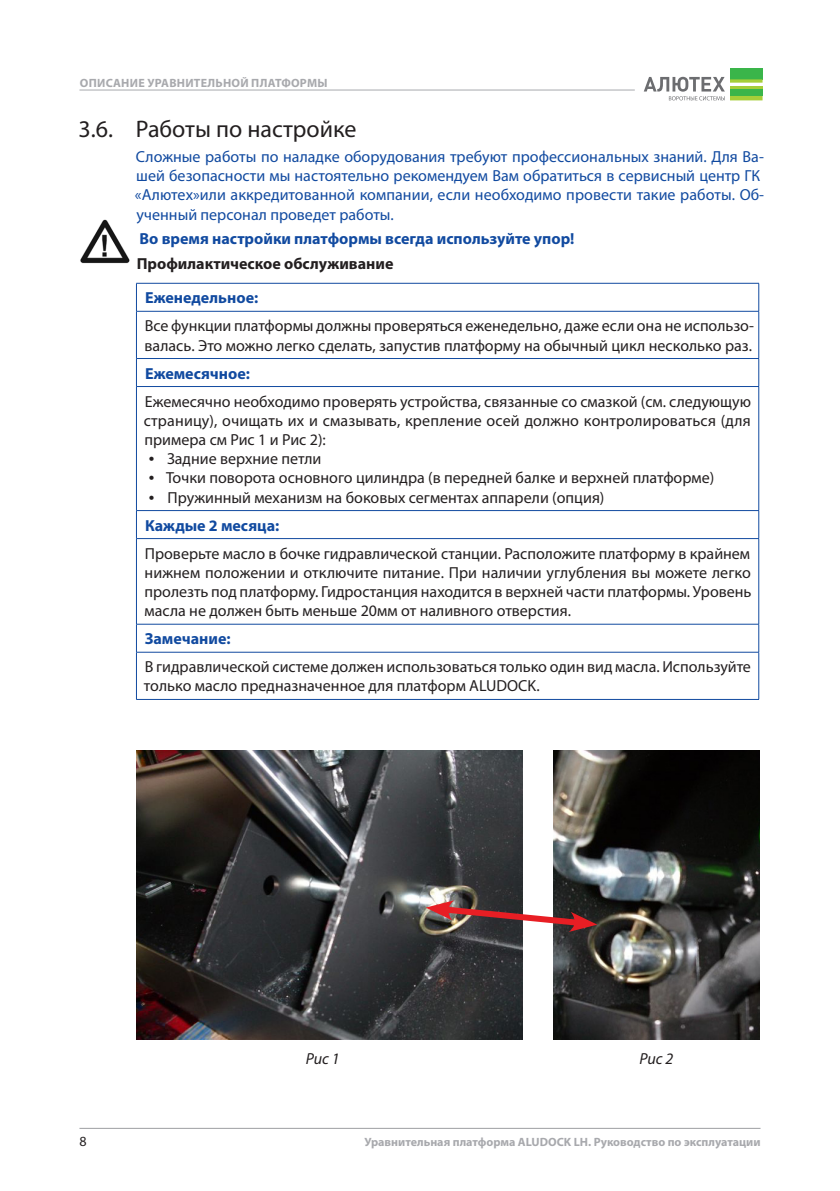
<style>
.page{position:relative;width:840px;height:1191px;background:#fff}
.page>*{position:absolute;margin:0;border:0;box-sizing:border-box;transform-origin:0 0}
.t1{font:24px "Myriad Pro";color:#231f20}
.Основной_текст{font:16px/19.2px "Myriad Pro";color:#231f20}
.Основной_текст-2{font:16px/19.2px "Myriad Pro";color:#114aa0}
.Основной_текст-3{font:700 16px "Myriad Pro";color:#114aa0}
.Основной_текст-4{font:700 16px "Myriad Pro";color:#231f20}
.Основной_текст-5{font:italic 16px "Myriad Pro";color:#231f20}
.t2{font:14px "Myriad Pro";color:#231f20}
.t3{font:700 12px "Myriad Pro";color:#a8a9ad}
.s1{font-size:20px}
</style>
<div class="page">
<hr style="left:79px;top:1127px;width:681px;height:2px;background:#a8a9ad">
<div style="left:729px;top:68px;width:33px;height:11px;background:#3ab54a"></div>
<svg style="left:643px;top:77px;width:119px;height:23px"></svg>
<hr style="left:79px;top:89px;width:555px;height:1px;background:#a8a9ad">
<hr style="left:136px;top:283px;width:622px;height:1px;background:#114aa0">
<svg style="left:136px;top:283px;width:1px;height:28px"></svg>
<svg style="left:758px;top:283px;width:1px;height:28px"></svg>
<hr style="left:136px;top:311px;width:622px;height:1px;background:#114aa0">
<hr style="left:136px;top:311px;width:1px;height:47px;background:#114aa0">
<hr style="left:758px;top:311px;width:1px;height:47px;background:#114aa0">
<hr style="left:136px;top:358px;width:622px;height:1px;background:#114aa0">
<svg style="left:136px;top:359px;width:1px;height:27px"></svg>
<svg style="left:758px;top:359px;width:1px;height:27px"></svg>
<hr style="left:136px;top:386px;width:622px;height:1px;background:#114aa0">
<hr style="left:136px;top:387px;width:1px;height:123px;background:#114aa0">
<hr style="left:758px;top:387px;width:1px;height:123px;background:#114aa0">
<hr style="left:136px;top:510px;width:622px;height:1px;background:#114aa0">
<svg style="left:136px;top:511px;width:1px;height:27px"></svg>
<svg style="left:758px;top:511px;width:1px;height:27px"></svg>
<hr style="left:136px;top:538px;width:622px;height:1px;background:#114aa0">
<hr style="left:136px;top:539px;width:1px;height:85px;background:#114aa0">
<hr style="left:758px;top:539px;width:1px;height:85px;background:#114aa0">
<hr style="left:136px;top:624px;width:622px;height:1px;background:#114aa0">
<svg style="left:136px;top:624px;width:1px;height:28px"></svg>
<svg style="left:758px;top:624px;width:1px;height:28px"></svg>
<hr style="left:136px;top:652px;width:622px;height:1px;background:#114aa0">
<hr style="left:136px;top:652px;width:1px;height:47px;background:#114aa0">
<hr style="left:758px;top:652px;width:1px;height:47px;background:#114aa0">
<hr style="left:136px;top:699px;width:622px;height:1px;background:#114aa0">
<img style="left:136px;top:750px;width:386px;height:289px">
<img style="left:553px;top:750px;width:205px;height:289px">
<img style="left:425px;top:900px;width:172px;height:32px">
<img style="left:80px;top:219px;width:50px;height:45px">
<p class="t3" style="left:80px;top:75px;width:18px">Описа</p>
<p class="t3" style="left:121px;top:75px;width:35px">ние урав</p>
<p class="t3" style="left:177px;top:75px;width:83px">нительной плат</p>
<p class="t3" style="left:281px;top:75px;width:48px">формы</p>
<p class="t1" style="left:78px;top:114px;width:279px">3.6. Работы по настройке</p>
<p class="Основной_текст-2" style="left:135px;top:147px;width:630px">Сложные работы по наладке оборудования требуют профессиональных знаний. Для Ва&shy;шей безопасности мы настоятельно рекомендуем Вам обратиться в сервисный центр ГК «Алютех»или аккредитованной компании, если необходимо провести такие работы. Об&shy;ученный персонал проведет работы.</p>
<p class="Основной_текст-3" style="left:139px;top:229px;width:436px">Во время настройки платформы всегда используйте упор!</p>
<p class="Основной_текст-4" style="left:137px;top:253px;width:258px">Профилактическое обслуживание</p>
<p class="Основной_текст-3" style="left:145px;top:287px;width:115px">Еженедельное:</p>
<p class="Основной_текст" style="left:144px;top:316px;width:611px">Все функции платформы должны проверяться еженедельно, даже если она не использо&shy;валась. Это можно легко сделать, запустив платформу на обычный цикл несколько раз.</p>
<p class="Основной_текст-3" style="left:145px;top:363px;width:106px">Ежемесячное:</p>
<p class="Основной_текст" style="left:144px;top:391px;width:608px;text-align:justify">Ежемесячно необходимо проверять устройства, связанные со смазкой (см. следующую страницу), очищать их и смазывать, крепление осей должно контролироваться (для примера см Рис 1 и Рис 2):</p>
<p class="Основной_текст" style="left:149px;top:449px;width:174px"><span class="s1">•</span> Задние верхние петли</p>
<p class="Основной_текст" style="left:149px;top:468px;width:566px"><span class="s1">•</span> Точки поворота основного цилиндра (в передней балке и верхней платформе)</p>
<p class="Основной_текст" style="left:149px;top:487px;width:457px"><span class="s1">•</span> Пружинный механизм на боковых сегментах аппарели (опция)</p>
<p class="Основной_текст-3" style="left:145px;top:515px;width:136px">Каждые 2 месяца:</p>
<p class="Основной_текст" style="left:144px;top:543px;width:608px;text-align:justify">Проверьте масло в бочке гидравлической станции. Расположите платформу в крайнем нижнем положении и отключите питание. При наличии углубления вы можете легко пролезть под платформу. Гидростанция находится в верхней части платформы. Уровень масла не должен быть меньше 20мм от наливного отверстия.</p>
<p class="Основной_текст-3" style="left:145px;top:628px;width:87px">Замечание:</p>
<p class="Основной_текст" style="left:144px;top:657px;width:608px">В гидравлической системе должен использоваться только один вид масла. Используйте только масло предназначенное для платформ ALUDOCK.</p>
<p class="Основной_текст-5" style="left:305px;top:1049px;width:36px">Рис 1</p>
<p class="Основной_текст-5" style="left:639px;top:1049px;width:36px">Рис 2</p>
<p class="t2" style="left:79px;top:1132px;width:9px">8</p>
<p class="t3" style="left:364px;top:1133px;width:397px">Уравнительная платформа ALUDOCK LH. Руководство по эксплуатации</p>
</div>
